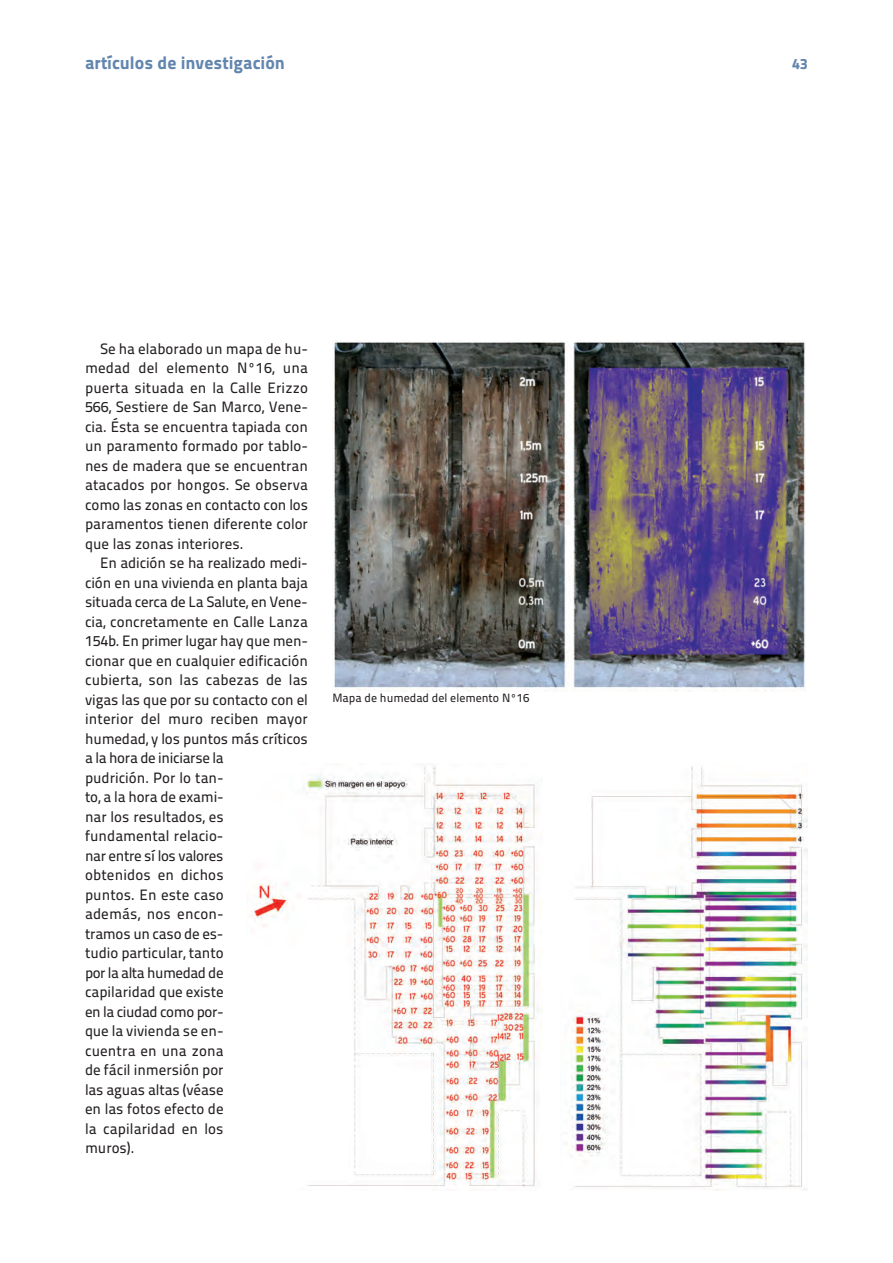
<style>
.page{position:relative;width:893px;height:1263px;background:#fff}
.page>*{position:absolute;margin:0;border:0;box-sizing:border-box;transform-origin:0 0}
.t1{font:18px "Titillium Maps 26 L 999 wt";color:#6386ae}
.t2{font:15px "Titillium Maps 26 L 500 wt";color:#231f20}
.t3{font:15px "Titillium Maps 26 L 500 wt";letter-spacing:-.02em;color:#231f20}
.t4{font:15px "Titillium Maps 26 L 500 wt";letter-spacing:-.03em;color:#231f20}
.t5{font:15px "Titillium Maps 26 L 500 wt";letter-spacing:-.025em;color:#231f20}
.t6{font:15px "Titillium Maps 26 L 999 wt";color:#6386ae}
.t7{font:12px "Titillium Maps 26 L 500 wt";color:#231f20}
</style>
<div class="page">
<img style="left:332px;top:340px;width:473px;height:351px">
<img style="left:251px;top:763px;width:291px;height:428px">
<img style="left:565px;top:766px;width:243px;height:425px">
<p class="t1" style="left:85px;top:56px;width:201px">artículos de investigación</p>
<p class="t6" style="left:792px;top:58px;width:17px">43</p>
<p class="t2" style="left:100px;top:343px;width:209px">Se ha elaborado un mapa de hu-</p>
<p class="t2" style="left:85px;top:363px;width:224px">medad del elemento Nº16, una</p>
<p class="t2" style="left:85px;top:382px;width:224px">puerta situada en la Calle Erizzo</p>
<p class="t2" style="left:85px;top:402px;width:224px">566, Sestiere de San Marco, Vene-</p>
<p class="t2" style="left:85px;top:421px;width:224px">cia. Ésta se encuentra tapiada con</p>
<p class="t2" style="left:85px;top:441px;width:224px">un paramento formado por tablo-</p>
<p class="t2" style="left:85px;top:460px;width:224px">nes de madera que se encuentran</p>
<p class="t2" style="left:85px;top:480px;width:224px">atacados por hongos. Se observa</p>
<p class="t2" style="left:85px;top:499px;width:225px">como las zonas en contacto con los</p>
<p class="t2" style="left:85px;top:519px;width:224px">paramentos tienen diferente color</p>
<p class="t2" style="left:85px;top:538px;width:160px">que las zonas interiores.</p>
<p class="t2" style="left:100px;top:558px;width:209px">En adición se ha realizado medi-</p>
<p class="t2" style="left:85px;top:577px;width:224px">ción en una vivienda en planta baja</p>
<p class="t2" style="left:85px;top:597px;width:224px">situada cerca de La Salute, en Vene-</p>
<p class="t2" style="left:85px;top:616px;width:224px">cia, concretamente en Calle Lanza</p>
<p class="t3" style="left:85px;top:636px;width:224px">154b. En primer lugar hay que men-</p>
<p class="t2" style="left:85px;top:655px;width:224px">cionar que en cualquier edificación</p>
<p class="t2" style="left:85px;top:675px;width:224px">cubierta, son las cabezas de las</p>
<p class="t2" style="left:85px;top:694px;width:224px">vigas las que por su contacto con el</p>
<p class="t2" style="left:85px;top:714px;width:224px">interior del muro reciben mayor</p>
<p class="t2" style="left:85px;top:733px;width:224px">hu medad, y los puntos más críticos</p>
<p class="t3" style="left:85px;top:753px;width:140px">a la hora de iniciarse la</p>
<p class="t2" style="left:85px;top:772px;width:140px">pudrición. Por lo tan -</p>
<p class="t2" style="left:85px;top:792px;width:140px">to, a la hora de exami-</p>
<p class="t2" style="left:85px;top:811px;width:140px">nar los resultados, es</p>
<p class="t2" style="left:85px;top:831px;width:140px">fundamental relacio-</p>
<p class="t3" style="left:85px;top:850px;width:140px">nar entre sí los valores</p>
<p class="t2" style="left:85px;top:870px;width:140px">obtenidos en di chos</p>
<p class="t2" style="left:85px;top:889px;width:140px">puntos. En este caso</p>
<p class="t2" style="left:85px;top:909px;width:140px">además, nos encon-</p>
<p class="t2" style="left:85px;top:928px;width:140px">tramos un caso de es -</p>
<p class="t2" style="left:85px;top:948px;width:140px">tudio particular, tan to</p>
<p class="t4" style="left:85px;top:967px;width:140px">por la alta humedad de</p>
<p class="t2" style="left:85px;top:987px;width:140px">capilaridad que existe</p>
<p class="t5" style="left:85px;top:1006px;width:140px">en la ciudad como por-</p>
<p class="t2" style="left:85px;top:1026px;width:140px">que la vivienda se en-</p>
<p class="t2" style="left:85px;top:1045px;width:140px">cuentra en una zo na</p>
<p class="t2" style="left:85px;top:1065px;width:140px">de fácil inmersión por</p>
<p class="t2" style="left:85px;top:1084px;width:140px">las aguas altas (véase</p>
<p class="t2" style="left:85px;top:1104px;width:140px">en las fotos efecto de</p>
<p class="t2" style="left:85px;top:1123px;width:140px">la capilaridad en los</p>
<p class="t2" style="left:85px;top:1143px;width:51px">muros).</p>
<p class="t7" style="left:332px;top:694px;width:199px">Mapa de humedad del elemento Nº16</p>
</div>
